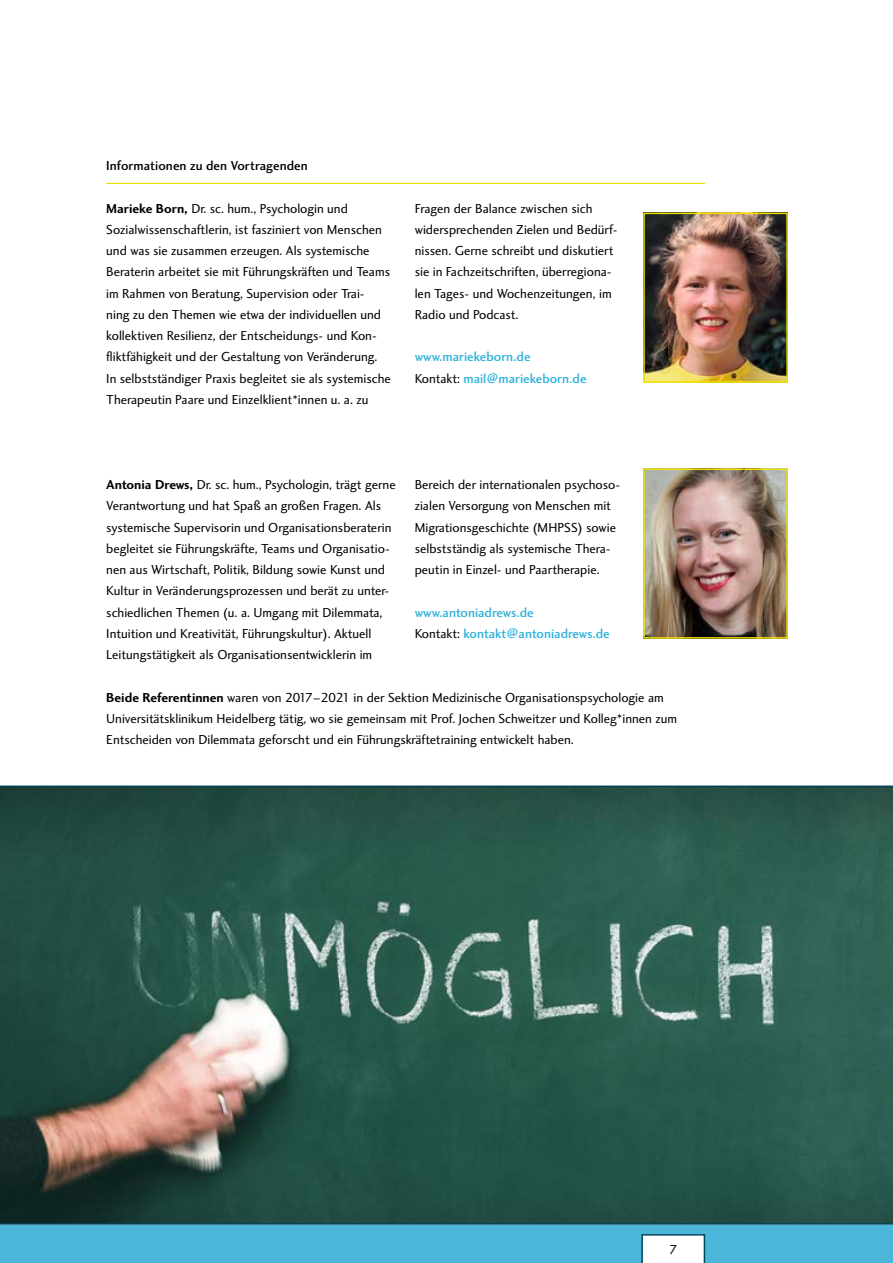
<style>
.page{position:relative;width:893px;height:1263px;background:#fff}
.page>*{position:absolute;margin:0;border:0;box-sizing:border-box;transform-origin:0 0}
.fliesstext{font:13.5px/21.3px "Charlotte Sans Std";color:#000}
.fliesstext-2{font:500 13.5px/21.3px "Charlotte Sans Std";color:#2fb1da}
.fließhead{font:500 13.5px "Charlotte Sans Std";letter-spacing:.005em;color:#000}
.s1{font-weight:700}
.s2{font-weight:400;color:#000}
</style>
<div class="page">
<div style="left:0;top:1225px;width:893px;height:37px;background:#4bb5da"></div>
<svg style="left:641px;top:1234px;width:64px;height:29px;background:#e6ecef"></svg>
<hr style="left:106px;top:183px;width:599px;height:1px;background:#eae100">
<img style="left:646px;top:471px;width:139px;height:165px">
<div style="left:643px;top:468px;width:145px;height:171px;border:2px solid #eae100"></div>
<img style="left:646px;top:216px;width:139px;height:164px">
<div style="left:643px;top:213px;width:145px;height:170px;border:2px solid #eae100"></div>
<svg style="left:0;top:785px;width:893px;height:440px;background:#345c51"></svg>
<p class="fließhead" style="left:106px;top:158px;width:203px">Informationen zu den Vortragenden</p>
<p class="fliesstext" style="left:106px;top:198px;width:286px"><span class="s1">Marieke Born,</span> Dr. sc. hum., Psychologin und Sozialwissenschaftlerin, ist fasziniert von Menschen und was sie zusammen erzeugen. Als systemische Beraterin arbeitet sie mit Führungskräften und Teams im Rahmen von Beratung, Supervision oder Trai&shy;ning zu den Themen wie etwa der individuellen und kollektiven Resilienz, der Entscheidungs- und Kon&shy;fliktfähigkeit und der Gestaltung von Veränderung.<br>In selbstständiger Praxis begleitet sie als systemische Therapeutin Paare und Einzelklient*innen u. a. zu</p>
<p class="fliesstext" style="left:415px;top:198px;width:204px">Fragen der Balance zwischen sich widersprechenden Zielen und Bedürf&shy;nissen. Gerne schreibt und diskutiert sie in Fachzeitschriften, überregiona&shy;len Tages- und Wochenzeitungen, im Radio und Podcast.</p>
<p class="fliesstext-2" style="left:415px;top:346px;width:173px">www.mariekeborn.de<br><span class="s2">Kontakt:</span> mail@mariekeborn.de</p>
<p class="fliesstext" style="left:106px;top:474px;width:291px"><span class="s1">Antonia Drews,</span> Dr. sc. hum., Psychologin, trägt gerne Verantwortung und hat Spaß an großen Fragen. Als systemische Supervisorin und Organisationsberaterin begleitet sie Führungskräfte, Teams und Organisatio&shy;nen aus Wirtschaft, Politik, Bildung sowie Kunst und Kultur in Veränderungsprozessen und berät zu unter&shy;schiedlichen Themen (u. a. Umgang mit Dilemmata, Intuition und Kreativität, Führungskultur). Aktuell Leitungstätigkeit als Organisationsentwicklerin im</p>
<p class="fliesstext" style="left:415px;top:474px;width:207px">Bereich der internationalen psychoso&shy;zialen Versorgung von Menschen mit Migrationsgeschichte (MHPSS) sowie selbstständig als systemische Thera&shy;peutin in Einzel- und Paartherapie.</p>
<p class="fliesstext-2" style="left:415px;top:602px;width:197px">www.antoniadrews.de<br><span class="s2">Kontakt:</span> kontakt@antoniadrews.de</p>
<p class="fliesstext" style="left:106px;top:687px;width:572px"><span class="s1">Beide Referentinnen</span> waren von 2017–2021 in der Sektion Medizinische Organisationspsychologie am<br>Universitätsklinikum Heidelberg tätig, wo sie gemeinsam mit Prof. Jochen Schweitzer und Kolleg*innen zum<br>Entscheiden von Dilemmata geforscht und ein Führungskräftetraining entwickelt haben.</p>
<p class="fliesstext" style="left:669px;top:1240px;width:10px">7</p>
</div>
